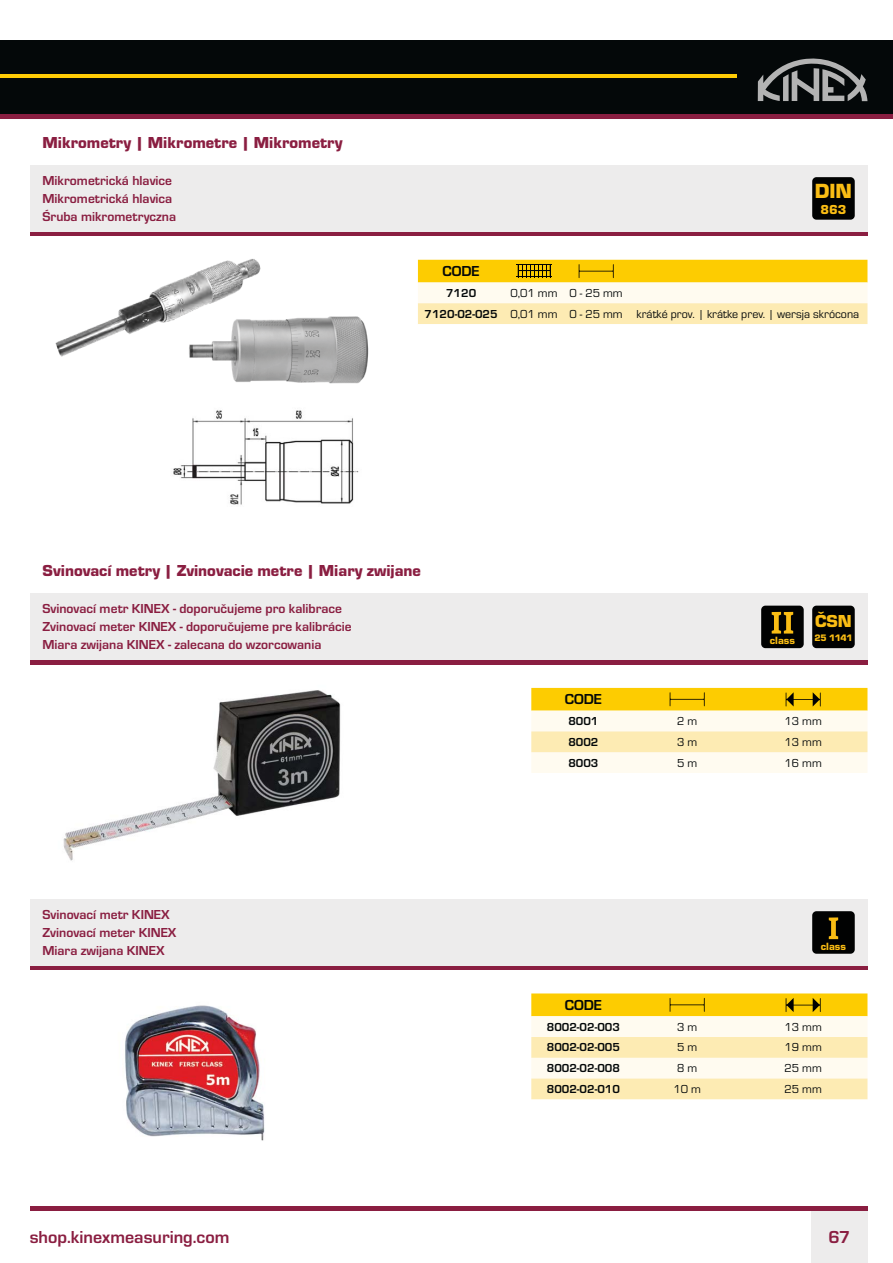
<style>
.page{position:relative;width:893px;height:1263px;background:#fff}
.page>*{position:absolute;margin:0;border:0;box-sizing:border-box;transform-origin:0 0}
.t1{font:900 21.3px "Eurostile TOT";color:#fabd14}
.t2{font:700 18px "Eurostile TOT";color:#8a1e41}
.t3{font:900 18px "Eurostile TOT";color:#fabd14}
.t4{font:900 16.5px "Eurostile TOT";color:#8a1e41}
.t5{font:700 15px "Eurostile TOT";color:#040809}
.t6{font:700 13.5px/18px "Eurostile TOT";color:#8a1e41}
.t7{font:900 13.5px "Eurostile TOT";color:#fabd14}
.t8{font:12px/20.7px "Eurostile TOT";color:#040809}
.t9{font:700 12px "Eurostile TOT";color:#040809}
.t10{font:900 10.95px "Eurostile TOT";color:#fabd14}
.t11{font:900 9.75px "Eurostile TOT";letter-spacing:-.05em;color:#fabd14}
.s1{font-weight:700}
</style>
<div class="page">
<div style="left:811px;top:1211px;width:56px;height:52px;background:#edecec"></div>
<hr style="left:30px;top:1207px;width:837px;height:4px;background:#8a1e41">
<div style="left:0;top:40px;width:893px;height:75px;background:#040809"></div>
<svg style="left:758px;top:58px;width:109px;height:43px"></svg>
<hr style="left:292px;top:74px;width:444px;height:3px;background:#ffcc05">
<hr style="left:0;top:74px;width:292px;height:3px;background:#ffcc05">
<hr style="left:0;top:115px;width:893px;height:4px;background:#8a1e41">
<div style="left:30px;top:660px;width:837px;height:5px;background:#8a1e41"></div>
<div style="left:30px;top:594px;width:837px;height:66px;background:#edecec"></div>
<svg style="left:531px;top:688px;width:336px;height:85px"></svg>
<div style="left:761px;top:606px;width:43px;height:42px;background:#010202;border-radius:4px"></div>
<svg style="left:772px;top:612px;width:21px;height:22px"></svg>
<div style="left:812px;top:606px;width:43px;height:42px;background:#010202;border-radius:4px"></div>
<img style="left:63px;top:690px;width:278px;height:171px">
<hr style="left:30px;top:966px;width:837px;height:4px;background:#8a1e41">
<div style="left:30px;top:899px;width:837px;height:67px;background:#edecec"></div>
<svg style="left:531px;top:993px;width:336px;height:106px"></svg>
<div style="left:812px;top:911px;width:43px;height:43px;background:#010202;border-radius:4px"></div>
<svg style="left:829px;top:917px;width:9px;height:22px"></svg>
<img style="left:125px;top:1005px;width:140px;height:136px">
<hr style="left:30px;top:232px;width:837px;height:4px;background:#8a1e41">
<div style="left:30px;top:165px;width:837px;height:67px;background:#edecec"></div>
<svg style="left:418px;top:260px;width:449px;height:64px"></svg>
<div style="left:812px;top:177px;width:43px;height:43px;background:#010202;border-radius:4px"></div>
<img style="left:234px;top:316px;width:135px;height:68px">
<img style="left:55px;top:259px;width:206px;height:98px">
<img style="left:176px;top:305px;width:91px;height:75px">
<img style="left:173px;top:410px;width:186px;height:95px">
<p class="t4" style="left:42px;top:137px;width:302px">Mikrometry | Mikrometre | Mikrometry</p>
<p class="t6" style="left:42px;top:173px;width:135px">Mikrometrická hlavice<br>Mikrometrická hlavica<br>Śruba mikrometryczna</p>
<h1 class="t1" style="left:815px;top:184px;width:39px">DIN</h1>
<p class="t7" style="left:820px;top:205px;width:27px">863</p>
<p class="t5" style="left:442px;top:266px;width:39px">CODE</p>
<p class="t9" style="left:446px;top:289px;width:32px">7120</p>
<p class="t8" style="left:424px;top:283px;width:436px;text-indent:86px">0,01 mm 0 - 25 mm<br><span class="s1">7120-02-025</span> 0,01 mm 0 - 25 mm krátké prov. | krátke prev. | wersja skrócona</p>
<p class="t4" style="left:42px;top:565px;width:380px">Svinovací metry | Zvinovacie metre | Miary zwijane</p>
<p class="t6" style="left:42px;top:601px;width:311px">Svinovací metr KINEX - doporučujeme pro kalibrace<br>Zvinovací meter KINEX - doporučujeme pre kalibrácie<br>Miara zwijana KINEX - zalecana do wzorcowania</p>
<p class="t6" style="left:42px;top:907px;width:135px">Svinovací metr KINEX<br>Zvinovací meter KINEX<br>Miara zwijana KINEX</p>
<h2 class="t3" style="left:815px;top:615px;width:38px">ČSN</h2>
<p class="t10" style="left:770px;top:637px;width:27px">class</p>
<p class="t11" style="left:814px;top:635px;width:40px">25 1141</p>
<p class="t5" style="left:565px;top:694px;width:39px">CODE</p>
<p class="t9" style="left:568px;top:717px;width:32px">8001</p>
<p class="t8" style="left:677px;top:711px;width:22px">2 m</p>
<p class="t8" style="left:784px;top:711px;width:39px">13 mm</p>
<p class="t9" style="left:568px;top:738px;width:32px">8002</p>
<p class="t8" style="left:677px;top:732px;width:22px">3 m</p>
<p class="t8" style="left:784px;top:732px;width:39px">13 mm</p>
<p class="t9" style="left:568px;top:759px;width:32px">8003</p>
<p class="t8" style="left:677px;top:753px;width:22px">5 m</p>
<p class="t8" style="left:784px;top:753px;width:39px">16 mm</p>
<p class="t10" style="left:821px;top:943px;width:27px">class</p>
<p class="t5" style="left:565px;top:1000px;width:39px">CODE</p>
<p class="t9" style="left:547px;top:1023px;width:75px">8002-02-003</p>
<p class="t8" style="left:677px;top:1017px;width:22px">3 m</p>
<p class="t8" style="left:784px;top:1017px;width:39px">13 mm</p>
<p class="t9" style="left:547px;top:1043px;width:75px">8002-02-005</p>
<p class="t8" style="left:677px;top:1037px;width:22px">5 m</p>
<p class="t8" style="left:784px;top:1037px;width:39px">19 mm</p>
<p class="t9" style="left:547px;top:1064px;width:75px">8002-02-008</p>
<p class="t8" style="left:677px;top:1058px;width:22px">8 m</p>
<p class="t8" style="left:784px;top:1058px;width:39px">25 mm</p>
<p class="t9" style="left:547px;top:1085px;width:75px">8002-02-010</p>
<p class="t8" style="left:673px;top:1079px;width:29px">10 m</p>
<p class="t8" style="left:784px;top:1079px;width:39px">25 mm</p>
<h2 class="t2" style="left:30px;top:1231px;width:201px">shop.kinexmeasuring.com</h2>
<h2 class="t2" style="left:828px;top:1231px;width:24px">67</h2>
</div>
